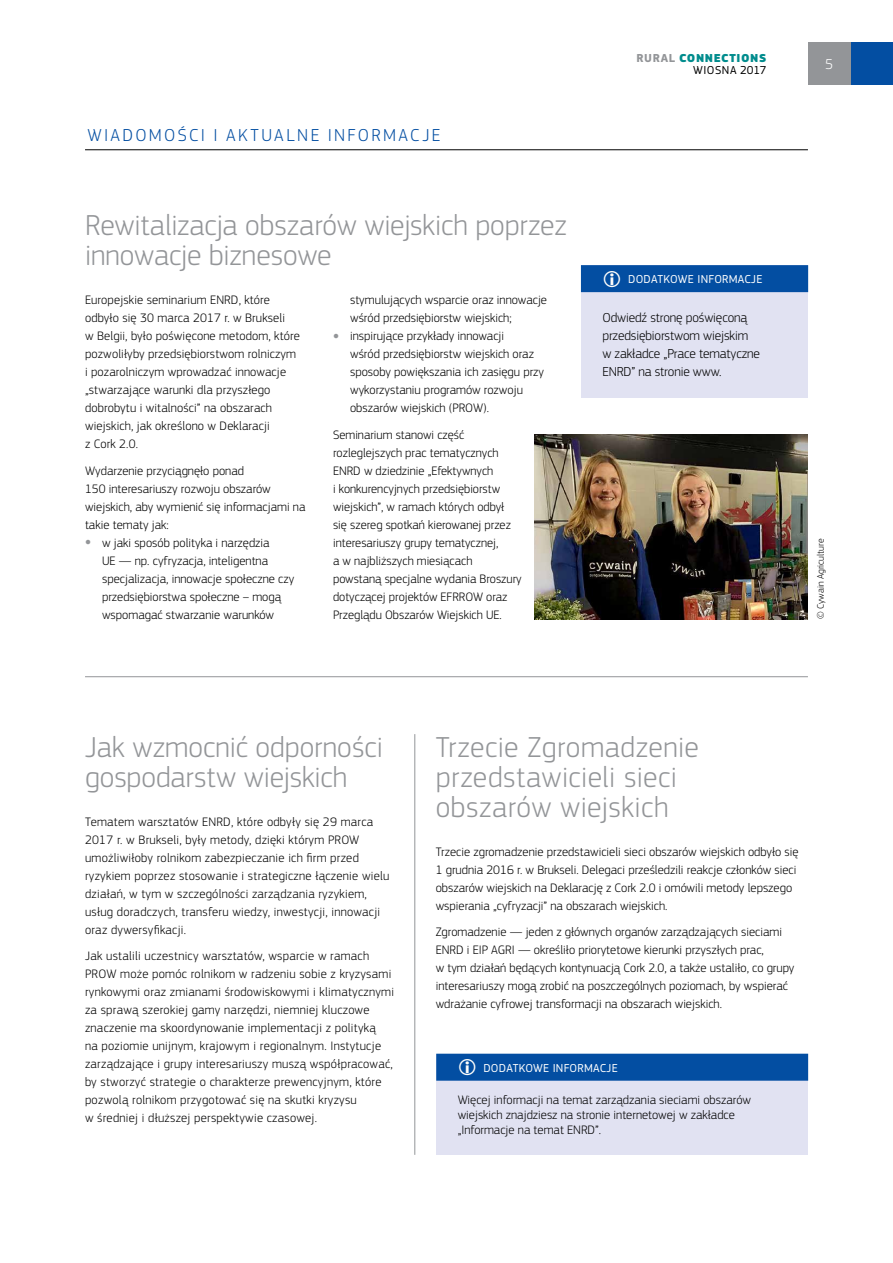
<style>
.page{position:relative;width:893px;height:1263px;background:#fff}
.page>*{position:absolute;margin:0;border:0;box-sizing:border-box;transform-origin:0 0}
.t1{font:300 30px/30px "EC Square Sans Pro";letter-spacing:-.005em;color:#939598}
.t2{font:300 18px "EC Square Sans Pro";letter-spacing:.13em;color:#034ea2}
.t3{font:300 15px "EC Square Sans Pro";color:#fff}
.t4{font:300 13.5px/18px "EC Square Sans Pro";letter-spacing:-.01em;color:#000}
.t5{font:300 12.75px/18px "EC Square Sans Pro";color:#000}
.t6{font:300 12.75px/18px "EC Square Sans Pro";letter-spacing:.02em;color:#000}
.t7{font:12px "EC Square Sans Pro";letter-spacing:.02em;color:#fff}
.t8{font:900 12px/12px "EC Square Sans Pro";letter-spacing:.05em;color:#008c8d;text-align:right}
.t9{font:300 9.75px "EC Square Sans Pro";color:#000}
.s1{font-weight:900;font-size:13.5px;color:#939598}
.s2{font-weight:700;color:#939598}
.s3{font-weight:400;color:#000}
.s4{font-size:22.5px;color:#fffefb}
</style>
<div class="page">
<div style="left:850px;top:43px;width:43px;height:42px;background:#034ea2"></div>
<hr style="left:85px;top:149px;width:723px;height:1px;background:#000">
<hr style="left:414px;top:734px;width:1px;height:421px;background:#939598">
<hr style="left:85px;top:676px;width:723px;height:1px;background:#939598">
<div style="left:581px;top:265px;width:227px;height:132px;background:#e1e2f2"></div>
<div style="left:581px;top:265px;width:227px;height:27px;background:#034ea2"></div>
<div style="left:436px;top:1054px;width:372px;height:101px;background:#e1e2f2"></div>
<div style="left:436px;top:1054px;width:372px;height:27px;background:#034ea2"></div>
<img style="left:534px;top:434px;width:274px;height:185px">
<div style="left:808px;top:43px;width:42px;height:42px;background:#939598"></div>
<h2 class="t2" style="left:87px;top:125px;width:355px">WIADOMOŚCI I AKTUALNE INFORMACJE</h2>
<h1 class="t1" style="left:85px;top:210px;width:483px">Rewitalizacja obszarów wiejskich poprzez innowacje biznesowe</h1>
<p class="t5" style="left:85px;top:291px;width:216px">Europejskie seminarium ENRD, które odbyło się 30 marca 2017 r. w Brukseli<br>w Belgii, było poświęcone metodom, które pozwoliłyby przedsiębiorstwom rolniczym i pozarolniczym wprowadzać innowacje „stwarzające warunki dla przyszłego dobrobytu i witalności” na obszarach wiejskich, jak określono w Deklaracji<br>z Cork 2.0.</p>
<p class="t5" style="left:85px;top:462px;width:222px">Wydarzenie przyciągnęło ponad<br>150 interesariuszy rozwoju obszarów wiejskich, aby wymienić się informacjami na takie tematy jak:</p>
<p class="t5" style="left:102px;top:534px;width:194px;text-indent:-17px"><span class="s1">•</span> w jaki sposób polityka i narzędzia<br>UE — np. cyfryzacja, inteligentna specjalizacja, innowacje społeczne czy przedsiębiorstwa społeczne – mogą wspomagać stwarzanie warunków</p>
<p class="t5" style="left:350px;top:291px;width:199px">stymulujących wsparcie oraz innowacje wśród przedsiębiorstw wiejskich;</p>
<p class="t5" style="left:350px;top:327px;width:196px;text-indent:-17px"><span class="s1">•</span> inspirujące przykłady innowacji<br>wśród przedsiębiorstw wiejskich oraz sposoby powiększania ich zasięgu przy wykorzystaniu programów rozwoju obszarów wiejskich (PROW).</p>
<p class="t5" style="left:333px;top:426px;width:190px">Seminarium stanowi część rozleglejszych prac tematycznych ENRD w dziedzinie „Efektywnych<br>i konkurencyjnych przedsiębiorstw wiejskich”, w ramach których odbył<br>się szereg spotkań kierowanej przez interesariuszy grupy tematycznej,<br>a w najbliższych miesiącach powstaną specjalne wydania Broszury dotyczącej projektów EFRROW oraz Przeglądu Obszarów Wiejskich UE.</p>
<p class="t8" style="left:637px;top:53px;width:131px"><span class="s2">RURAL</span> CONNECTIONS<br><span class="s3">WIOSNA 2017</span></p>
<p class="t7" style="left:602px;top:272px;width:162px"><span class="s4">΂</span> DODATKOWE INFORMACJE</p>
<p class="t4" style="left:602px;top:309px;width:159px">Odwiedź stronę poświęconą przedsiębiorstwom wiejskim w zakładce „Prace tematyczne<br>ENRD” na stronie www.</p>
<p class="t3" style="left:825px;top:56px;width:10px">5</p>
<p class="t9" style="left:815px;top:619px;width:82px;rotate:-90deg">© Cywain Agriculture</p>
<h1 class="t1" style="left:85px;top:731px;width:299px">Jak wzmocnić odporności gospodarstw wiejskich</h1>
<p class="t6" style="left:85px;top:813px;width:306px">Tematem warsztatów ENRD, które odbyły się 29 marca 2017 r. w Brukseli, były metody, dzięki którym PROW umożliwiłoby rolnikom zabezpieczanie ich firm przed ryzykiem poprzez stosowanie i strategiczne łączenie wielu działań, w tym w szczególności zarządzania ryzykiem, usług doradczych, transferu wiedzy, inwestycji, innowacji oraz dywersyfikacji.</p>
<p class="t6" style="left:85px;top:947px;width:311px">Jak ustalili uczestnicy warsztatów, wsparcie w ramach PROW może pomóc rolnikom w radzeniu sobie z kryzysami rynkowymi oraz zmianami środowiskowymi i klimatycznymi za sprawą szerokiej gamy narzędzi, niemniej kluczowe znaczenie ma skoordynowanie implementacji z polityką<br>na poziomie unijnym, krajowym i regionalnym. Instytucje zarządzające i grupy interesariuszy muszą współpracować, by stworzyć strategie o charakterze prewencyjnym, które pozwolą rolnikom przygotować się na skutki kryzysu<br>w średniej i dłuższej perspektywie czasowej.</p>
<h1 class="t1" style="left:436px;top:731px;width:265px">Trzecie Zgromadzenie przedstawicieli sieci obszarów wiejskich</h1>
<p class="t5" style="left:436px;top:843px;width:364px">Trzecie zgromadzenie przedstawicieli sieci obszarów wiejskich odbyło się 1 grudnia 2016 r. w Brukseli. Delegaci prześledzili reakcje członków sieci obszarów wiejskich na Deklarację z Cork 2.0 i omówili metody lepszego wspierania „cyfryzacji” na obszarach wiejskich.</p>
<p class="t5" style="left:436px;top:923px;width:360px">Zgromadzenie — jeden z głównych organów zarządzających sieciami ENRD i EIP AGRI — określiło priorytetowe kierunki przyszłych prac,<br>w tym działań będących kontynuacją Cork 2.0, a także ustaliło, co grupy interesariuszy mogą zrobić na poszczególnych poziomach, by wspierać wdrażanie cyfrowej transformacji na obszarach wiejskich.</p>
<p class="t7" style="left:458px;top:1060px;width:162px"><span class="s4">΂</span> DODATKOWE INFORMACJE</p>
<p class="t5" style="left:458px;top:1092px;width:295px;line-height:15px">Więcej informacji na temat zarządzania sieciami obszarów wiejskich znajdziesz na stronie internetowej w zakładce „Informacje na temat ENRD”.</p>
</div>
